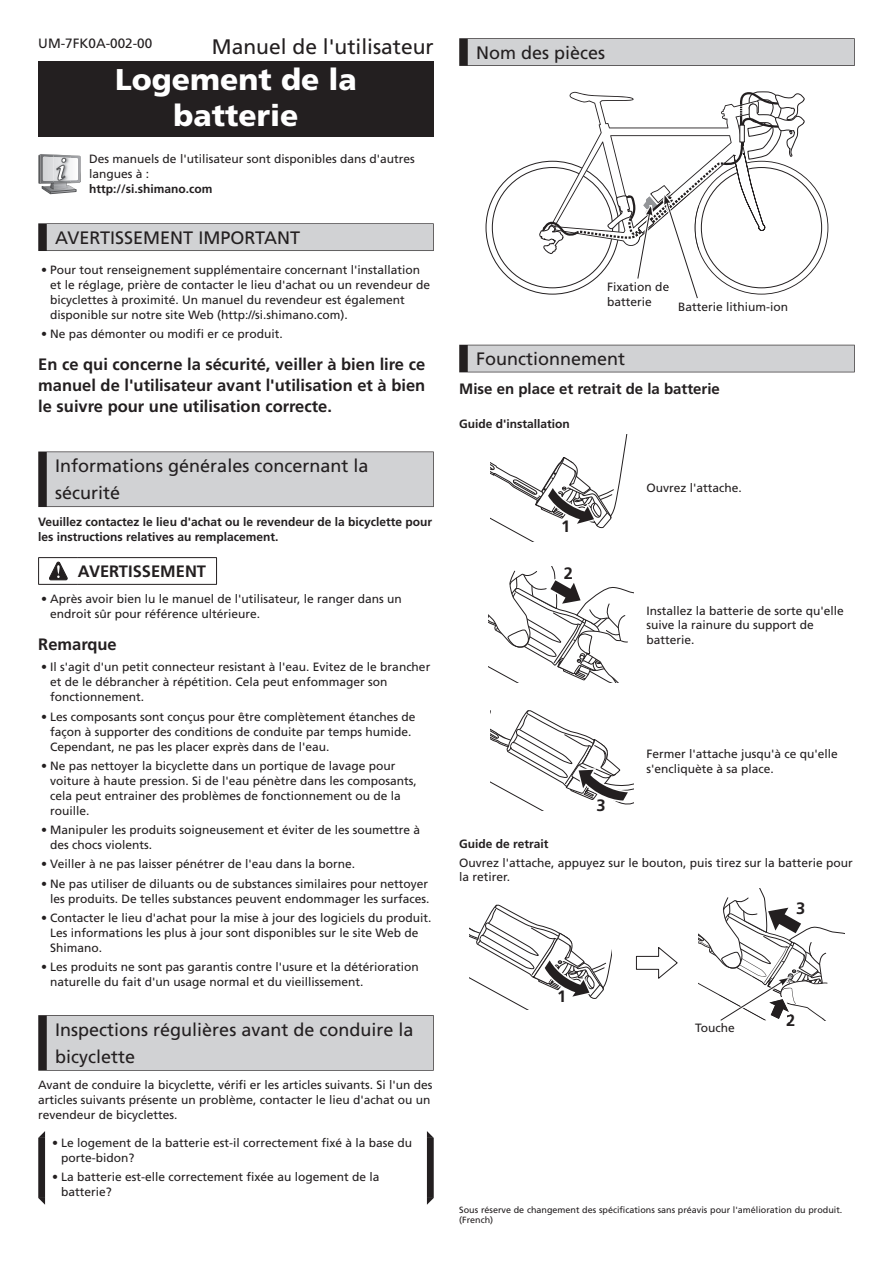
<style>
.page{position:relative;width:893px;height:1263px;background:#fff}
.page>*{position:absolute;margin:0;border:0;box-sizing:border-box;transform-origin:0 0}
.t1{font:900 30px/36px "Frutiger LT Pro";color:#fff;text-align:center}
.t2{font:21px "Frutiger LT Pro";color:#231f20}
.t3{font:18px/27px "Frutiger LT Pro";color:#231f20}
.t4{font:700 16.5px/21px "Frutiger LT Pro";color:#231f20;text-align:justify}
.t5{font:700 15px "Frutiger LT Pro";color:#231f20}
.t6{font:13.5px "Frutiger LT Pro";color:#231f20}
.t7{font:12px/15px "Frutiger LT Pro";color:#231f20}
.t8{font:700 12px/15px "Frutiger LT Pro";color:#231f20}
.t9{font:9px/10.5px "Frutiger LT Pro";color:#231f20}
.s1{font-weight:300}
</style>
<div class="page">
<div style="left:38px;top:223px;width:396px;height:28px;background:#231f20"></div>
<div style="left:47px;top:224px;width:386px;height:26px;background:#d1d2d4"></div>
<div style="left:38px;top:451px;width:396px;height:56px;background:#231f20"></div>
<div style="left:47px;top:452px;width:386px;height:54px;background:#d1d2d4"></div>
<div style="left:38px;top:1015px;width:396px;height:56px;background:#231f20"></div>
<div style="left:47px;top:1016px;width:386px;height:54px;background:#d1d2d4"></div>
<div style="left:38px;top:61px;width:396px;height:75px;background:#231f20"></div>
<svg style="left:38px;top:154px;width:43px;height:40px"></svg>
<hr style="left:38px;top:557px;width:40px;height:1px;background:#231f20">
<svg style="left:38px;top:558px;width:1px;height:26px"></svg>
<hr style="left:78px;top:557px;width:139px;height:1px;background:#231f20">
<svg style="left:216px;top:558px;width:1px;height:26px"></svg>
<hr style="left:38px;top:584px;width:40px;height:1px;background:#231f20">
<hr style="left:78px;top:584px;width:139px;height:1px;background:#231f20">
<svg style="left:49px;top:562px;width:18px;height:18px"></svg>
<svg style="left:38px;top:1131px;width:396px;height:74px"></svg>
<div style="left:459px;top:38px;width:396px;height:28px;background:#231f20"></div>
<div style="left:468px;top:39px;width:386px;height:26px;background:#d1d2d4"></div>
<div style="left:459px;top:345px;width:396px;height:27px;background:#231f20"></div>
<div style="left:468px;top:345px;width:386px;height:27px;background:#d1d2d4"></div>
<svg style="left:485px;top:91px;width:343px;height:208px"></svg>
<svg style="left:491px;top:434px;width:137px;height:107px"></svg>
<svg style="left:488px;top:567px;width:146px;height:116px"></svg>
<svg style="left:491px;top:710px;width:143px;height:100px"></svg>
<svg style="left:469px;top:904px;width:142px;height:106px"></svg>
<svg style="left:635px;top:947px;width:43px;height:32px"></svg>
<svg style="left:698px;top:888px;width:147px;height:134px"></svg>
<p class="t6" style="left:38px;top:36px;width:116px">UM-7FK0A-002-00</p>
<h2 class="t2" style="left:212px;top:34px;width:223px">Manuel de l'utilisateur</h2>
<h1 class="t1" style="left:115px;top:61px;width:243px">Logement de la batterie</h1>
<p class="t7" style="left:89px;top:151px;width:327px">Des manuels de l'utilisateur sont disponibles dans d'autres langues à :</p>
<p class="t8" style="left:89px;top:181px;width:125px">http://si.shimano.com</p>
<h3 class="t3" style="left:55px;top:224px;width:246px">AVERTISSEMENT IMPORTANT</h3>
<p class="t7" style="left:50px;top:262px;width:382px;text-indent:-9px"><span class="s1">•</span> Pour tout renseignement supplémentaire concernant l'installation et le réglage, prière de contacter le lieu d'achat ou un revendeur de bicyclettes à proximité. Un manuel du revendeur est également disponible sur notre site Web (http://si.shimano.com).</p>
<p class="t7" style="left:41px;top:327px;width:243px"><span class="s1">•</span> Ne pas démonter ou modifi er ce produit.</p>
<h3 class="t4" style="left:38px;top:354px;width:388px">En ce qui concerne la sécurité, veiller à bien lire ce manuel de l'utilisateur avant l'utilisation et à bien le suivre pour une utilisation correcte.</h3>
<h3 class="t3" style="left:55px;top:453px;width:315px">Informations générales concernant la sécurité</h3>
<p class="t8" style="left:38px;top:514px;width:395px">Veuillez contactez le lieu d'achat ou le revendeur de la bicyclette pour les instructions relatives au remplacement.</p>
<h3 class="t4" style="left:78px;top:560px;width:130px">AVERTISSEMENT</h3>
<p class="t7" style="left:50px;top:592px;width:353px;text-indent:-9px"><span class="s1">•</span> Après avoir bien lu le manuel de l'utilisateur, le ranger dans un endroit sûr pour référence ultérieure.</p>
<h3 class="t4" style="left:38px;top:634px;width:80px">Remarque</h3>
<p class="t7" style="left:50px;top:660px;width:382px;text-indent:-9px"><span class="s1">•</span> Il s'agit d'un petit connecteur resistant à l'eau. Evitez de le brancher et de le débrancher à répétition. Cela peut enfommager son fonctionnement.</p>
<p class="t7" style="left:50px;top:709px;width:367px;text-indent:-9px"><span class="s1">•</span> Les composants sont conçus pour être complètement étanches de façon à supporter des conditions de conduite par temps humide.<br>Cependant, ne pas les placer exprès dans de l'eau.</p>
<p class="t7" style="left:50px;top:758px;width:368px;text-indent:-9px"><span class="s1">•</span> Ne pas nettoyer la bicyclette dans un portique de lavage pour voiture à haute pression. Si de l'eau pénètre dans les composants, cela peut entrainer des problèmes de fonctionnement ou de la rouille.</p>
<p class="t7" style="left:50px;top:822px;width:372px;text-indent:-9px"><span class="s1">•</span> Manipuler les produits soigneusement et éviter de les soumettre à des chocs violents.</p>
<p class="t7" style="left:41px;top:857px;width:315px"><span class="s1">•</span> Veiller à ne pas laisser pénétrer de l'eau dans la borne.</p>
<p class="t7" style="left:41px;top:876px;width:390px;text-align:right"><span class="s1">•</span> Ne pas utiliser de diluants ou de substances similaires pour nettoyer les produits. De telles substances peuvent endommager les surfaces.</p>
<p class="t7" style="left:50px;top:910px;width:383px;text-indent:-9px"><span class="s1">•</span> Contacter le lieu d'achat pour la mise à jour des logiciels du produit.<br>Les informations les plus à jour sont disponibles sur le site Web de<br>Shimano.</p>
<p class="t7" style="left:50px;top:959px;width:370px;text-indent:-9px"><span class="s1">•</span> Les produits ne sont pas garantis contre l'usure et la détérioration naturelle du fait d'un usage normal et du vieillissement.</p>
<h3 class="t3" style="left:55px;top:1016px;width:360px">Inspections régulières avant de conduire la bicyclette</h3>
<p class="t7" style="left:38px;top:1077px;width:396px">Avant de conduire la bicyclette, vérifi er les articles suivants. Si l'un des articles suivants présente un problème, contacter le lieu d'achat ou un revendeur de bicyclettes.</p>
<p class="t7" style="left:61px;top:1135px;width:352px;text-indent:-9px"><span class="s1">•</span> Le logement de la batterie est-il correctement fixé à la base du porte-bidon?</p>
<p class="t7" style="left:61px;top:1169px;width:320px;text-indent:-9px"><span class="s1">•</span> La batterie est-elle correctement fixée au logement de la batterie?</p>
<h3 class="t3" style="left:476px;top:39px;width:131px">Nom des pièces</h3>
<p class="t7" style="left:607px;top:279px;width:64px">Fixation de batterie</p>
<p class="t7" style="left:678px;top:299px;width:112px">Batterie lithium-ion</p>
<h3 class="t3" style="left:476px;top:345px;width:151px">Founctionnement</h3>
<p class="t5" style="left:459px;top:379px;width:262px">Mise en place et retrait de la batterie</p>
<p class="t8" style="left:459px;top:416px;width:112px">Guide d'installation</p>
<h3 class="t4" style="left:561px;top:516px;width:11px">1</h3>
<h3 class="t4" style="left:564px;top:563px;width:11px">2</h3>
<p class="t7" style="left:646px;top:480px;width:97px">Ouvrez l'attache.</p>
<p class="t7" style="left:646px;top:603px;width:199px;line-height:14.4px">Installez la batterie de sorte qu'elle suive la rainure du support de batterie.</p>
<h3 class="t4" style="left:597px;top:795px;width:11px">3</h3>
<p class="t7" style="left:646px;top:747px;width:193px;line-height:14.4px">Fermer l'attache jusqu'à ce qu'elle s'encliquète à sa place.</p>
<p class="t8" style="left:459px;top:836px;width:91px">Guide de retrait</p>
<p class="t7" style="left:459px;top:856px;width:395px;line-height:14.4px">Ouvrez l'attache, appuyez sur le bouton, puis tirez sur la batterie pour la retirer.</p>
<h3 class="t4" style="left:557px;top:985px;width:11px">1</h3>
<p class="t7" style="left:695px;top:1020px;width:41px">Touche</p>
<h3 class="t4" style="left:796px;top:898px;width:11px">3</h3>
<h3 class="t4" style="left:786px;top:1010px;width:11px">2</h3>
<p class="t9" style="left:459px;top:1204px;width:385px">Sous réserve de changement des spécifications sans préavis pour l'amélioration du produit. (French)</p>
</div>
